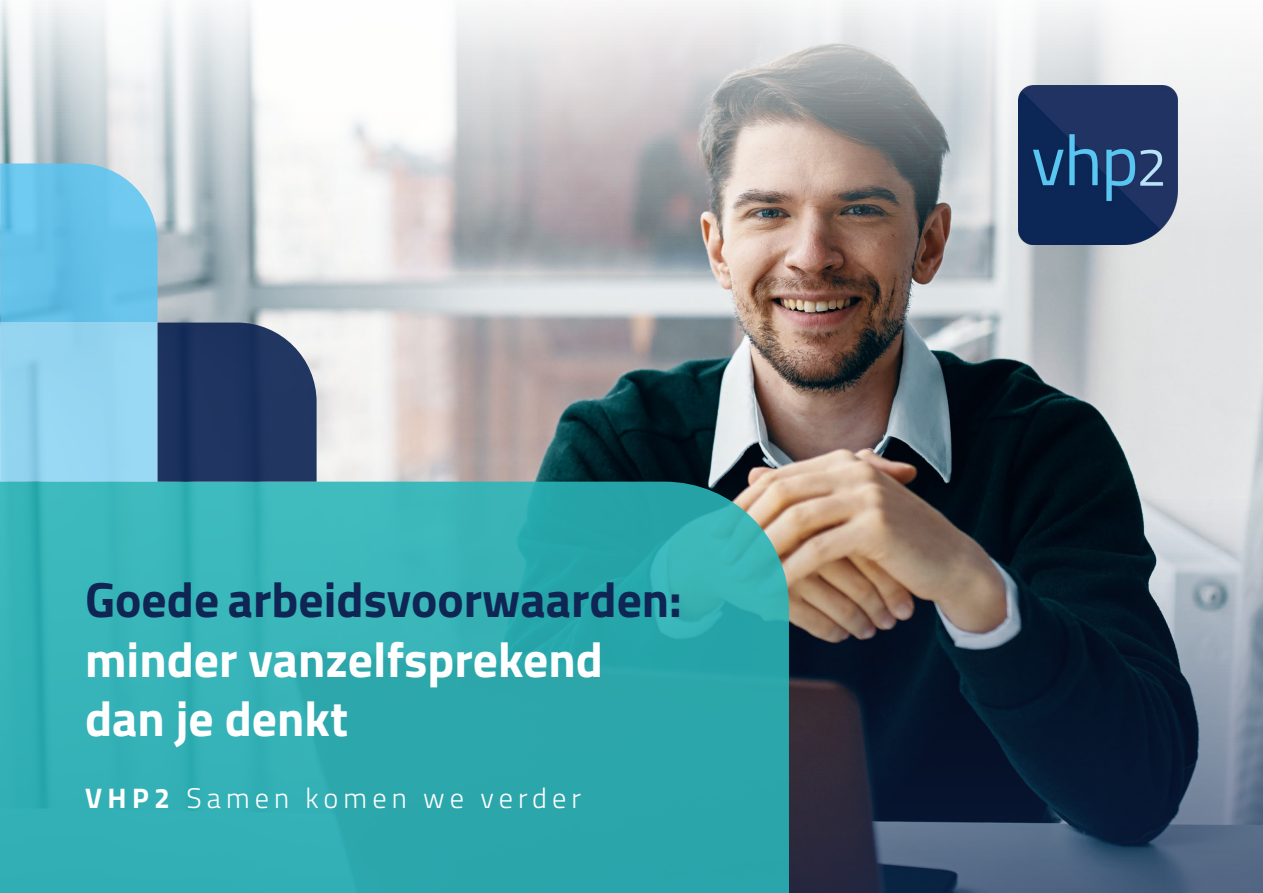
<style>
.page{position:relative;width:1263px;height:893px;background:#fff}
.page>*{position:absolute;margin:0;border:0;box-sizing:border-box;transform-origin:0 0}
.t1{font:700 49.5px/59.4px "Titillium Web";color:#fff}
.t2{font:700 49.5px "Titillium Web";color:#0f2655}
.t3{font:300 28.35px "Titillium Web";letter-spacing:.18em;color:#fff}
.s1{font-weight:700}
</style>
<div class="page">
<img style="left:0;top:0;width:1263px;height:893px">
<svg style="left:0;top:163px;width:158px;height:160px;fill:#66c2e9"></svg>
<div style="left:0;top:323px;width:158px;height:159px;background:#96d6f0"></div>
<svg style="left:0;top:482px;width:789px;height:411px"></svg>
<svg style="left:158px;top:323px;width:159px;height:159px"></svg>
<img style="left:1018px;top:85px;width:160px;height:159px">
<p class="t2" style="left:85px;top:562px;width:598px">Goede arbeidsvoorwaarden:</p>
<p class="t1" style="left:85px;top:627px;width:519px">minder vanzelfsprekend dan je denkt</p>
<p class="t3" style="left:85px;top:777px;width:497px"><span class="s1">VHP2</span> Samen komen we verder</p>
</div>
